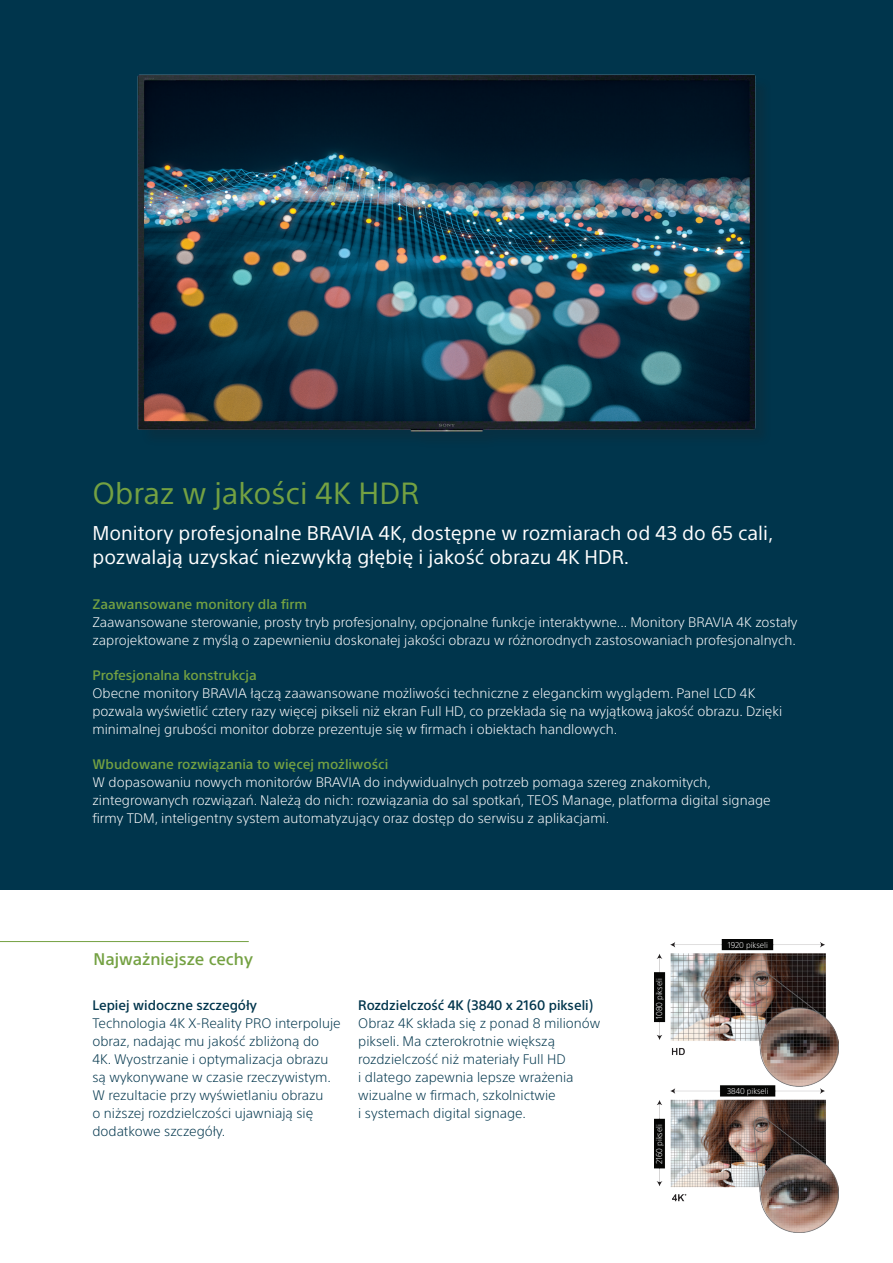
<style>
.page{position:relative;width:893px;height:1263px;background:#fff}
.page>*{position:absolute;margin:0;border:0;box-sizing:border-box;transform-origin:0 0}
.t1{font:30px "SST Pro";color:#74a142}
.t2{font:19.5px/24px "SST Pro";color:#fff}
.t3{font:500 16.5px "SST Pro";color:#74a142}
.t4{font:300 13.5px/18px "SST Pro";color:#fff}
.t5{font:300 13.5px/18px "SST Pro";color:#00354c}
.t6{font:500 13.5px "SST Pro";color:#74a142}
.t7{font:500 13.5px "SST Pro";color:#00354c}
.t8{font:300 8.25px "SST Pro";color:#fff;scale:.95 1}
</style>
<div class="page">
<div style="left:0;top:0;width:893px;height:889px;background:#00354c"></div>
<hr style="left:0;top:941px;width:249px;height:1px;background:#74a142">
<img style="left:654px;top:940px;width:185px;height:293px">
<img style="left:137px;top:74px;width:619px;height:358px">
<h1 class="t1" style="left:92px;top:475px;width:328px">Obraz w jakości 4K HDR</h1>
<h2 class="t2" style="left:92px;top:520px;width:682px">Monitory profesjonalne BRAVIA 4K, dostępne w rozmiarach od 43 do 65 cali, pozwalają uzyskać niezwykłą głębię i jakość obrazu 4K HDR.</h2>
<p class="t6" style="left:92px;top:596px;width:216px">Zaawansowane monitory dla firm</p>
<p class="t4" style="left:92px;top:613px;width:706px">Zaawansowane sterowanie, prosty tryb profesjonalny, opcjonalne funkcje interaktywne... Monitory BRAVIA 4K zostały zaprojektowane z myślą o zapewnieniu doskonałej jakości obrazu w różnorodnych zastosowaniach profesjonalnych.</p>
<p class="t6" style="left:92px;top:667px;width:166px">Profesjonalna konstrukcja</p>
<p class="t4" style="left:92px;top:684px;width:691px">Obecne monitory BRAVIA łączą zaawansowane możliwości techniczne z eleganckim wyglądem. Panel LCD 4K pozwala wyświetlić cztery razy więcej pikseli niż ekran Full HD, co przekłada się na wyjątkową jakość obrazu. Dzięki minimalnej grubości monitor dobrze prezentuje się w firmach i obiektach handlowych.</p>
<p class="t6" style="left:92px;top:756px;width:297px">Wbudowane rozwiązania to więcej możliwości</p>
<p class="t4" style="left:92px;top:773px;width:680px">W dopasowaniu nowych monitorów BRAVIA do indywidualnych potrzeb pomaga szereg znakomitych, zintegrowanych rozwiązań. Należą do nich: rozwiązania do sal spotkań, TEOS Manage, platforma digital signage firmy TDM, inteligentny system automatyzujący oraz dostęp do serwisu z aplikacjami.</p>
<p class="t3" style="left:94px;top:949px;width:161px">Najważniejsze cechy</p>
<p class="t7" style="left:92px;top:997px;width:166px">Lepiej widoczne szczegóły</p>
<p class="t5" style="left:92px;top:1014px;width:250px">Technologia 4K X-Reality PRO interpoluje obraz, nadając mu jakość zbliżoną do 4K. Wyostrzanie i optymalizacja obrazu są wykonywane w czasie rzeczywistym.<br>W rezultacie przy wyświetlaniu obrazu<br>o niższej rozdzielczości ujawniają się dodatkowe szczegóły.</p>
<p class="t7" style="left:358px;top:997px;width:236px">Rozdzielczość 4K (3840 x 2160 pikseli)</p>
<p class="t5" style="left:358px;top:1014px;width:244px">Obraz 4K składa się z ponad 8 milionów pikseli. Ma czterokrotnie większą rozdzielczość niż materiały Full HD<br>i dlatego zapewnia lepsze wrażenia wizualne w firmach, szkolnictwie<br>i systemach digital signage.</p>
<p class="t8" style="left:654px;top:1019px;width:44px;rotate:-90deg">1080 pikseli</p>
<p class="t8" style="left:654px;top:1164px;width:44px;rotate:-90deg">2160 pikseli</p>
<p class="t8" style="left:728px;top:940px;width:44px">1920 pikseli</p>
<p class="t8" style="left:727px;top:1086px;width:45px">3840 pikseli</p>
</div>
